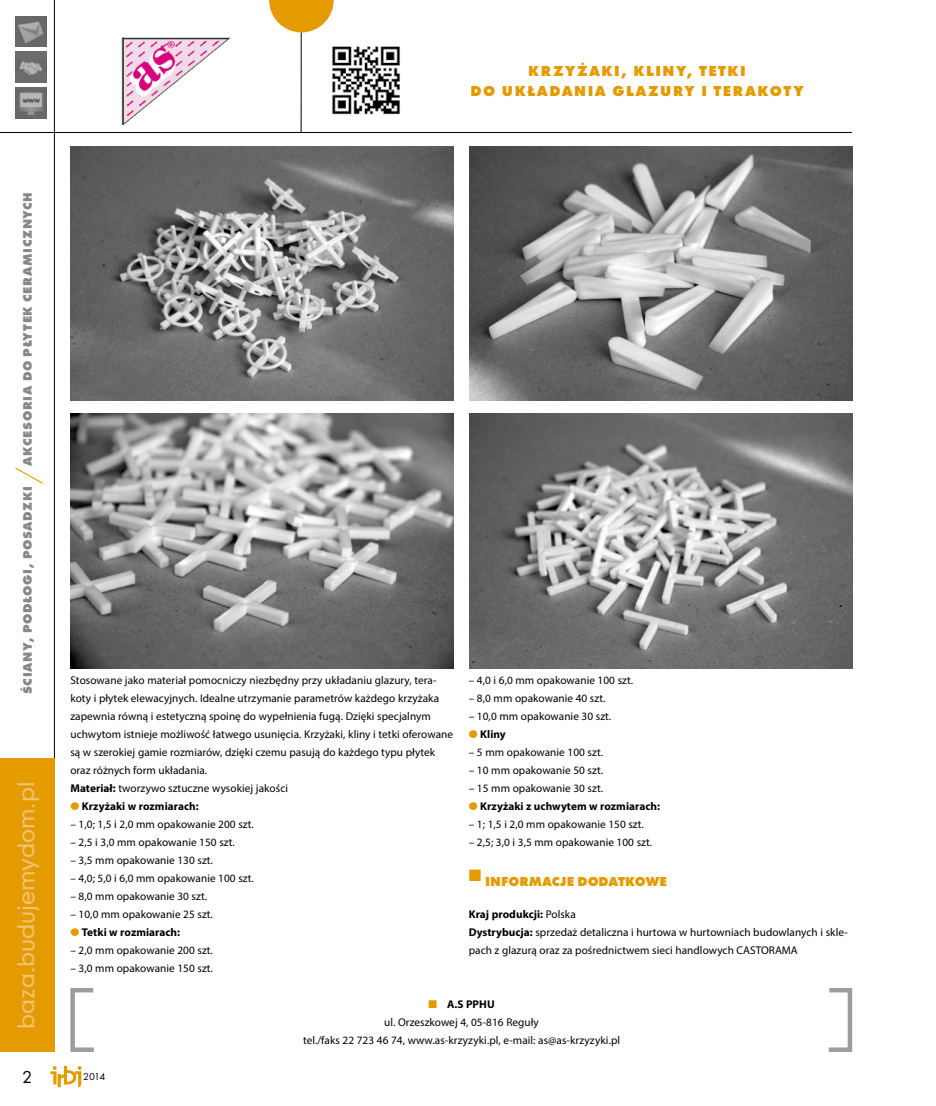
<style>
.page{position:relative;width:936px;height:1106px;background:#fff}
.page>*{position:absolute;margin:0;border:0;box-sizing:border-box;transform-origin:0 0}
.t1{font:30px "Futura TEE Ligh";color:#e49b00}
.t2{font:22.5px "Geometric 706 Md EU";color:#f1c274}
.t3{font:18px "Futura TEE";color:#000}
.t4{font:700 15px/19.8px "Futura TEE Extr";letter-spacing:.1em;color:#e49b00;text-align:center}
.t5{font:700 13.5px "Futura TEE Extr";color:#e49b00}
.t6{font:700 12.75px "Futura TEE Extr";letter-spacing:.05em;color:#878787}
.główny{font:11.25px/18px "Myriad Pro";letter-spacing:.005em;color:#000}
.główny-2{font:700 11.25px "Myriad Pro";letter-spacing:.005em;color:#000}
.t7{font:10.5px "Futura TEE";color:#000}
.s1{font-weight:700}
.s2{color:#e49b00}
.s3{font-weight:400}
</style>
<div class="page">
<hr style="left:54px;top:0;width:1px;height:1052px;background:#000">
<svg style="left:50px;top:1066px;width:31px;height:21px"></svg>
<div style="left:0;top:758px;width:54px;height:294px;background:#e49b00"></div>
<hr style="left:0;top:132px;width:851px;height:1px;background:#000">
<hr style="left:301px;top:32px;width:1px;height:101px;background:#000">
<svg style="left:16px;top:16px;width:30px;height:31px"></svg>
<svg style="left:16px;top:52px;width:30px;height:30px"></svg>
<svg style="left:16px;top:88px;width:30px;height:30px"></svg>
<svg style="left:269px;top:0;width:64px;height:32px"></svg>
<img style="left:332px;top:46px;width:68px;height:69px">
<img style="left:121px;top:37px;width:110px;height:88px">
<svg style="left:70px;top:988px;width:24px;height:64px"></svg>
<svg style="left:828px;top:988px;width:25px;height:64px"></svg>
<img style="left:70px;top:146px;width:383px;height:255px">
<img style="left:70px;top:414px;width:383px;height:254px">
<img style="left:469px;top:146px;width:383px;height:255px">
<img style="left:469px;top:414px;width:383px;height:254px">
<p class="t4" style="left:470px;top:61px;width:334px">KRZYŻAKI, KLINY, TETKI<br>DO UKŁADANIA GLAZURY I TERAKOTY</p>
<p class="t6" style="left:20px;top:466px;width:275px;rotate:-90deg">AKCESORIA DO PŁYTEK CERAMICZNYCH</p>
<p class="t1" style="left:11px;top:483px;width:18px;rotate:-90deg">/</p>
<p class="t6" style="left:20px;top:694px;width:209px;rotate:-90deg">ŚCIANY, PODŁOGI, POSADZKI</p>
<p class="t2" style="left:11px;top:1028px;width:249px;rotate:-90deg">baza.budujemydom.pl</p>
<p class="t3" style="left:22px;top:1065px;width:12px">2</p>
<p class="główny" style="left:70px;top:671px;width:384px">Stosowane jako materiał pomocniczy niezbędny przy układaniu glazury, tera&shy;koty i płytek elewacyjnych. Idealne utrzymanie parametrów każdego krzyżaka zapewnia równą i estetyczną spoinę do wypełnienia fugą. Dzięki specjalnym uchwytom istnieje możliwość łatwego usunięcia. Krzyżaki, kliny i tetki oferowane są w szerokiej gamie rozmiarów, dzięki czemu pasują do każdego typu płytek oraz różnych form układania.</p>
<p class="główny" style="left:70px;top:779px;width:219px"><span class="s1">Materiał:</span> tworzywo sztuczne wysokiej jakości</p>
<p class="główny-2" style="left:70px;top:799px;width:130px"><span class="s2">●</span> Krzyżaki w rozmiarach:</p>
<p class="główny" style="left:70px;top:815px;width:185px">– 1,0; 1,5 i 2,0 mm opakowanie 200 szt.</p>
<p class="główny" style="left:70px;top:833px;width:166px">– 2,5 i 3,0 mm opakowanie 150 szt.</p>
<p class="główny" style="left:70px;top:851px;width:144px">– 3,5 mm opakowanie 130 szt.</p>
<p class="główny" style="left:70px;top:869px;width:185px">– 4,0; 5,0 i 6,0 mm opakowanie 100 szt.</p>
<p class="główny" style="left:70px;top:887px;width:138px">– 8,0 mm opakowanie 30 szt.</p>
<p class="główny" style="left:70px;top:905px;width:144px">– 10,0 mm opakowanie 25 szt.</p>
<p class="główny-2" style="left:70px;top:925px;width:111px"><span class="s2">●</span> Tetki w rozmiarach:</p>
<p class="główny" style="left:70px;top:941px;width:144px">– 2,0 mm opakowanie 200 szt.</p>
<p class="główny" style="left:70px;top:959px;width:144px">– 3,0 mm opakowanie 150 szt.</p>
<p class="główny" style="left:468px;top:671px;width:166px">– 4,0 i 6,0 mm opakowanie 100 szt.</p>
<p class="główny" style="left:468px;top:689px;width:138px">– 8,0 mm opakowanie 40 szt.</p>
<p class="główny" style="left:468px;top:707px;width:144px">– 10,0 mm opakowanie 30 szt.</p>
<p class="główny-2" style="left:468px;top:727px;width:39px"><span class="s2">●</span> Kliny</p>
<p class="główny" style="left:468px;top:743px;width:136px">– 5 mm opakowanie 100 szt.</p>
<p class="główny" style="left:468px;top:761px;width:136px">– 10 mm opakowanie 50 szt.</p>
<p class="główny" style="left:468px;top:779px;width:136px">– 15 mm opakowanie 30 szt.</p>
<p class="główny-2" style="left:468px;top:799px;width:193px"><span class="s2">●</span> Krzyżaki z uchwytem w rozmiarach:</p>
<p class="główny" style="left:468px;top:815px;width:177px">– 1; 1,5 i 2,0 mm opakowanie 150 szt.</p>
<p class="główny" style="left:468px;top:833px;width:185px">– 2,5; 3,0 i 3,5 mm opakowanie 100 szt.</p>
<p class="t5" style="left:468px;top:873px;width:200px">■ INFORMACJE DODATKOWE</p>
<p class="główny-2" style="left:468px;top:907px;width:109px">Kraj produkcji: <span class="s3">Polska</span></p>
<p class="główny" style="left:468px;top:923px;width:380px"><span class="s1">Dystrybucja:</span> sprzedaż detaliczna i hurtowa w hurtowniach budowlanych i skle&shy;pach z glazurą oraz za pośrednictwem sieci handlowych CASTORAMA</p>
<p class="t7" style="left:83px;top:1070px;width:24px">2014</p>
<p class="główny-2" style="left:428px;top:997px;width:68px"><span class="s2">■</span> A.S PPHU</p>
<p class="główny" style="left:384px;top:1013px;width:156px">ul. Orzeszkowej 4, 05-816 Reguły</p>
<p class="główny" style="left:303px;top:1031px;width:318px">tel./faks 22 723 46 74, www.as-krzyzyki.pl, e-mail: as@as-krzyzyki.pl</p>
</div>
